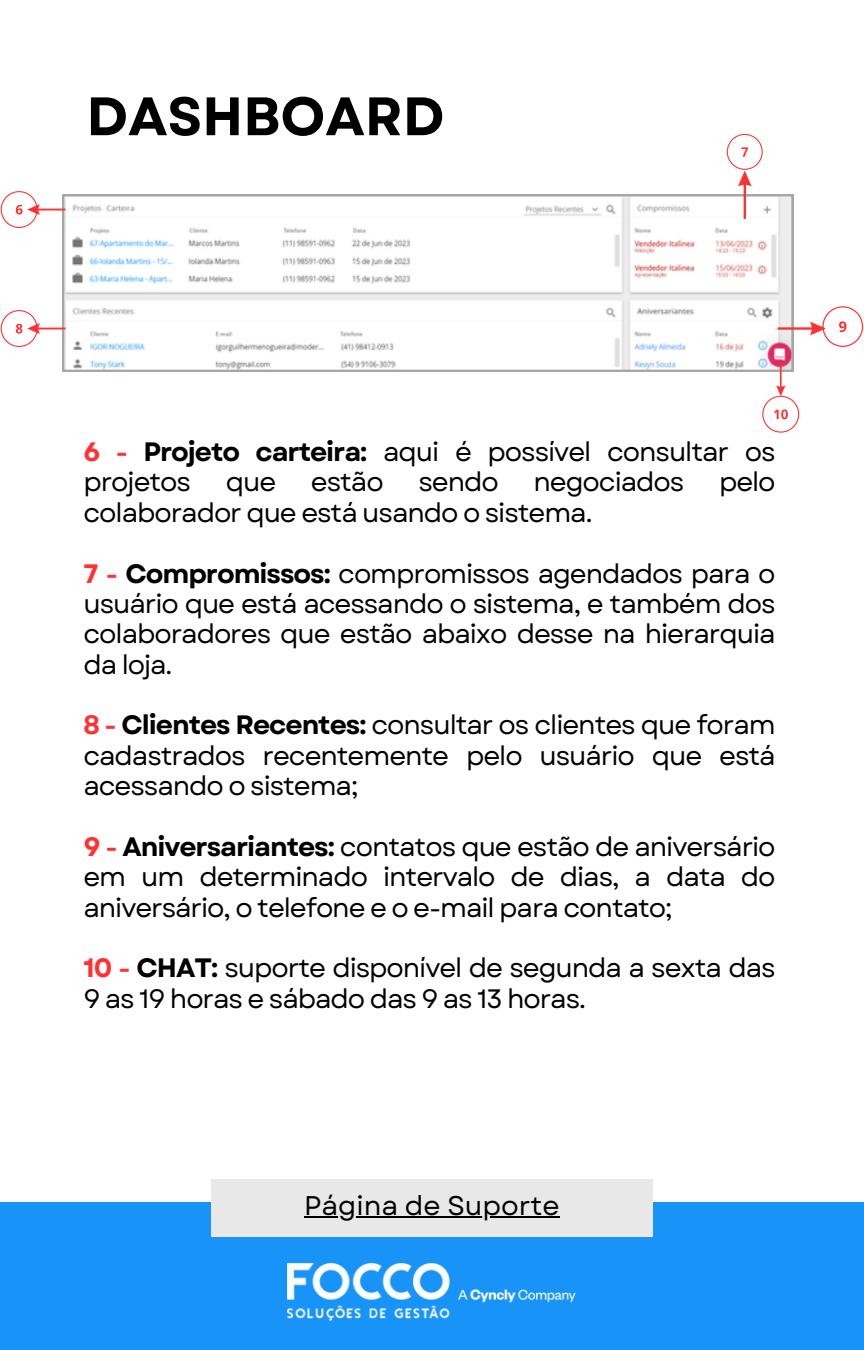
<style>
.page{position:relative;width:864px;height:1350px;background:#fff}
.page>*{position:absolute;margin:0;border:0;box-sizing:border-box;transform-origin:0 0}
.t1{font:700 54px "Garet";color:#000}
.t2{font:27px "Garet";color:#000}
.t3{font:26.55px/30.4px "Garet";letter-spacing:-.04em;color:#000;text-align:justify}
.s1{font-weight:700;color:#ff3131}
.s2{font-weight:700}
</style>
<div class="page">
<div style="left:0;top:1203px;width:864px;height:147px;background:#1893f8"></div>
<div style="left:211px;top:1180px;width:442px;height:57px;background:#e9e8e9"></div>
<hr style="left:304px;top:1217px;width:256px;height:1px;background:#000">
<img style="left:287px;top:1264px;width:289px;height:57px">
<svg style="left:63px;top:195px;width:730px;height:176px"></svg>
<svg style="left:1px;top:191px;width:65px;height:37px"></svg>
<svg style="left:778px;top:306px;width:85px;height:41px"></svg>
<svg style="left:1px;top:310px;width:65px;height:37px"></svg>
<svg style="left:727px;top:134px;width:36px;height:85px"></svg>
<svg style="left:762px;top:364px;width:37px;height:69px"></svg>
<h1 class="t1" style="left:86px;top:77px;width:360px">DASHBOARD</h1>
<p class="t3" style="left:83px;top:437px;width:694px"><span class="s1">6 -</span> <span class="s2">Projeto carteira:</span> aqui é possível consultar os projetos</p>
<p class="t3" style="left:226px;top:467px;width:52px">que</p>
<p class="t3" style="left:311px;top:467px;width:74px">estão</p>
<p class="t3" style="left:418px;top:467px;width:82px">sendo</p>
<p class="t3" style="left:533px;top:467px;width:152px">negociados</p>
<p class="t3" style="left:719px;top:467px;width:58px">pelo</p>
<p class="t3" style="left:83px;top:498px;width:511px">colaborador que está usando o sistema.</p>
<p class="t3" style="left:83px;top:558px;width:694px"><span class="s1">7 -</span> <span class="s2">Compromissos:</span> compromissos agendados para o usuário que está acessando o sistema, e também dos colaboradores que estão abaixo desse na hierarquia da loja.</p>
<p class="t3" style="left:83px;top:710px;width:694px"><span class="s1">8 -</span> <span class="s2">Clientes Recentes:</span> consultar os clientes que foram cadastrados recentemente pelo usuário que está acessando o sistema;</p>
<p class="t3" style="left:83px;top:832px;width:694px"><span class="s1">9 -</span> <span class="s2">Aniversariantes:</span> contatos que estão de aniversário em um determinado intervalo de dias, a data do aniversário, o telefone e o e-mail para contato;</p>
<p class="t3" style="left:83px;top:953px;width:694px"><span class="s1">10 -</span> <span class="s2">CHAT:</span> suporte disponível de segunda a sexta das<br>9 as 19 horas e sábado das 9 as 13 horas.</p>
<p class="t2" style="left:304px;top:1186px;width:257px">Página de Suporte</p>
</div>
